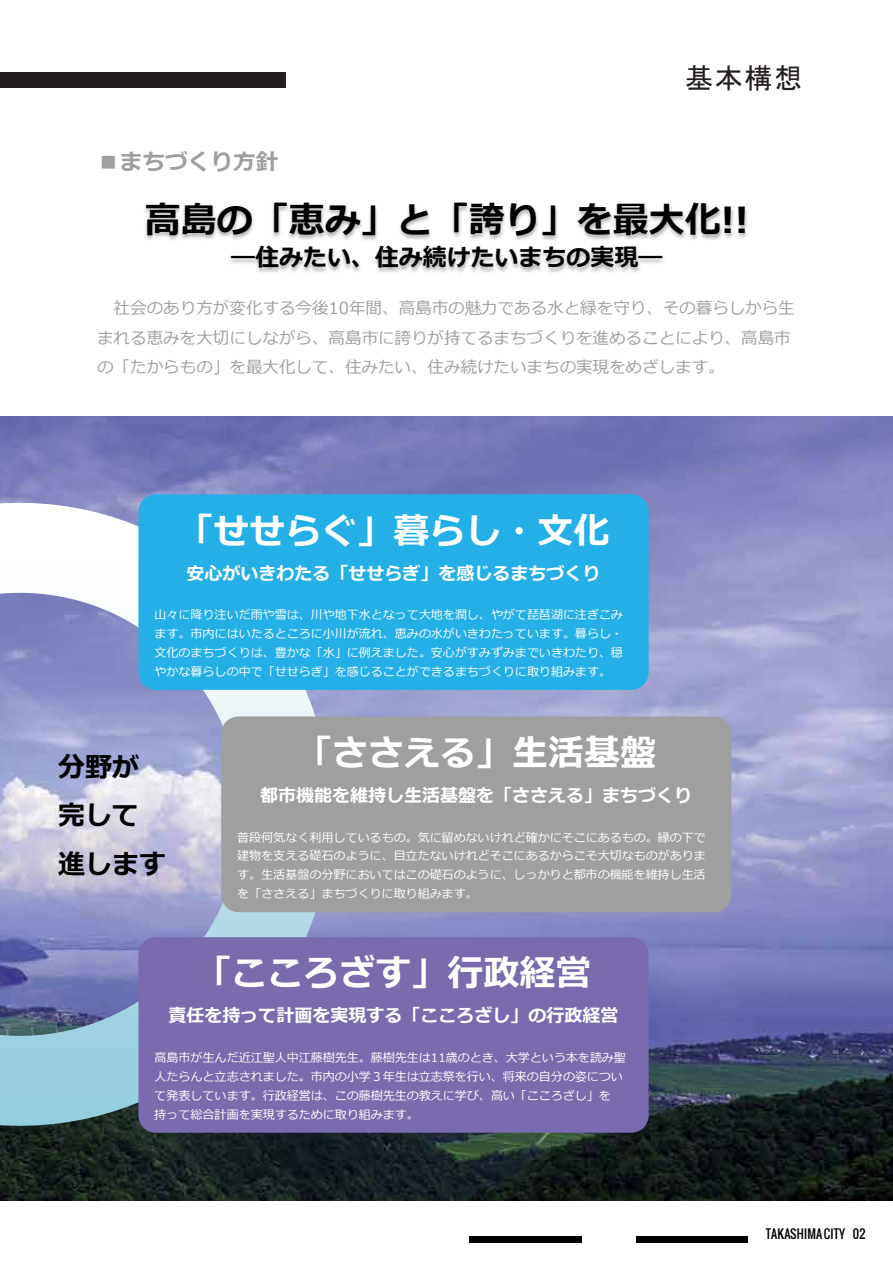
<style>
.page{position:relative;width:893px;height:1263px;background:#fff}
.page>*{position:absolute;margin:0;border:0;box-sizing:border-box;transform-origin:0 0}
.t1{font:700 36px "Meiryo";color:#fff}
.t2{font:700 36px "Meiryo";color:#000}
.t3{font:28.05px "MS Gothic";color:#241e20}
.t4{font:700 27px/48.4px "Meiryo";color:#000}
.t5{font:700 24px "Meiryo";color:#000}
.t6{font:700 22.65px "Meiryo";color:#9f9f9f}
.t7{font:700 18px "Meiryo";color:#fff}
.t8{font:16.5px/29.7px "Meiryo";color:#9f9f9f}
.t9{font:12px/18.8px "Meiryo";color:#fff;text-align:justify}
.t10{font:12px "Oswald";letter-spacing:.01em;color:#000}
</style>
<div class="page">
<div style="left:636px;top:1236px;width:112px;height:6px;background:#000"></div>
<div style="left:469px;top:1236px;width:113px;height:6px;background:#000"></div>
<img style="left:0;top:416px;width:893px;height:784px">
<div style="left:0;top:72px;width:286px;height:16px;background:#241e20"></div>
<img style="left:144px;top:203px;width:604px;height:70px">
<svg style="left:0;top:503px;width:331px;height:623px;background:#aab4d4"></svg>
<div style="left:138px;top:494px;width:511px;height:196px;background:#24afe6;border-radius:17px"></div>
<div style="left:221px;top:716px;width:510px;height:196px;background:#9f9f9f;border-radius:17px"></div>
<div style="left:138px;top:937px;width:511px;height:196px;background:#7a6bae;border-radius:17px"></div>
<h3 class="t6" style="left:97px;top:146px;width:183px">■まちづくり方針</h3>
<h2 class="t3" style="left:685px;top:64px;width:119px">基本構想</h2>
<h1 class="t2" style="left:145px;top:194px;width:605px">高島の「恵み」と「誇り」を最大化!!</h1>
<h3 class="t5" style="left:231px;top:240px;width:433px">―住みたい、住み続けたいまちの実現―</h3>
<h3 class="t8" style="left:97px;top:294px;width:699px;text-indent:17px">社会のあり方が変化する今後10年間、高島市の魅力である水と緑を守り、その暮らしから生まれる恵みを大切にしながら、高島市に誇りが持てるまちづくりを進めることにより、高島市の「たからもの」を最大化して、住みたい、住み続けたいまちの実現をめざします。</h3>
<h1 class="t1" style="left:177px;top:505px;width:434px">「せせらぐ」暮らし・文化</h1>
<h3 class="t7" style="left:186px;top:560px;width:416px">安心がいきわたる「せせらぎ」を感じるまちづくり</h3>
<p class="t9" style="left:154px;top:606px;width:470px">山々に降り注いだ雨や雪は、川や地下水となって大地を潤し、やがて琵琶湖に注ぎこみます。市内にはいたるところに小川が流れ、恵みの水がいきわたっています。暮らし・文化のまちづくりは、豊かな「水」に例えました。安心がすみずみまでいきわたり、穏やかな暮らしの中で「せせらぎ」を感じることができるまちづくりに取り組みます。</p>
<h3 class="t4" style="left:58px;top:744px;width:109px">分野が完して進します</h3>
<h1 class="t1" style="left:296px;top:727px;width:362px">「ささえる」生活基盤</h1>
<h3 class="t7" style="left:260px;top:783px;width:434px">都市機能を維持し生活基盤を「ささえる」まちづくり</h3>
<p class="t9" style="left:237px;top:828px;width:470px">普段何気なく利用しているもの。気に留めないけれど確かにそこにあるもの。縁の下で建物を支える礎石のように、目立たないけれどそこにあるからこそ大切なものがあります。生活基盤の分野においてはこの礎石のように、しっかりと都市の機能を維持し生活を「ささえる」まちづくりに取り組みます。</p>
<h1 class="t1" style="left:195px;top:948px;width:397px">「こころざす」行政経営</h1>
<h3 class="t7" style="left:168px;top:1003px;width:452px">責任を持って計画を実現する「こころざし」の行政経営</h3>
<p class="t9" style="left:154px;top:1049px;width:473px;text-align:left">高島市が生んだ近江聖人中江藤樹先生。藤樹先生は11歳のとき、大学という本を読み聖人たらんと立志されました。市内の小学３年生は立志祭を行い、将来の自分の姿について発表しています。行政経営は、この藤樹先生の教えに学び、高い「こころざし」を持って総合計画を実現するために取り組みます。</p>
<p class="t10" style="left:766px;top:1225px;width:101px">TAKASHIMA CITY 02</p>
</div>
